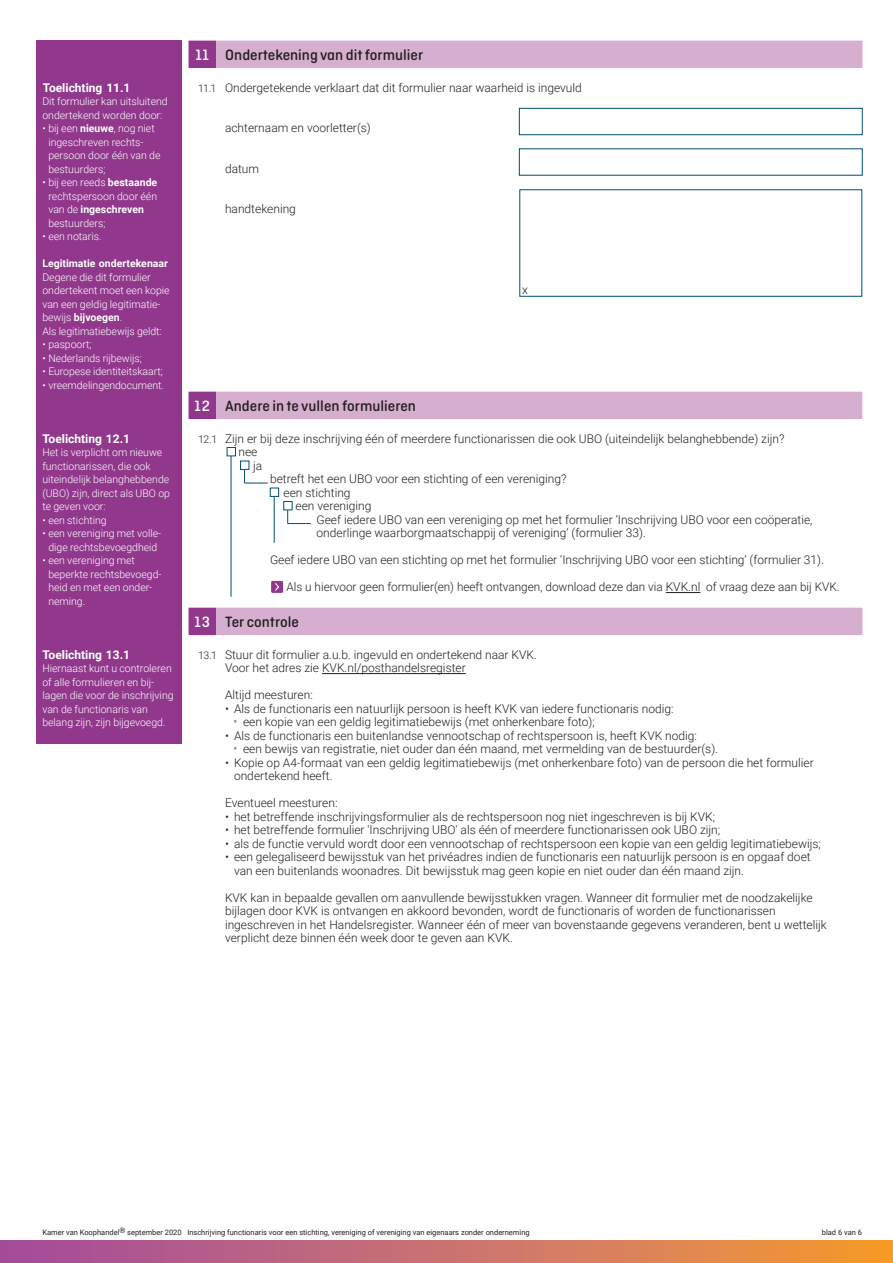
<style>
.page{position:relative;width:893px;height:1263px;background:#fff}
.page>*{position:absolute;margin:0;border:0;box-sizing:border-box;transform-origin:0 0}
.hoofdstuk_titel{font:500 15.75px "Ciutadella Rounded";color:#231f20}
.hoofdstuk_titel_numm{font:500 15.75px "Ciutadella Rounded";color:#fff}
.bullets_1{font:300 12px/13.5px "Roboto";color:#231f20}
.brood{font:300 12px/13.5px "Roboto";color:#231f20}
.ter_controle{font:300 12px/13.5px "Roboto";color:#231f20}
.selectievraag{font:300 12px "Roboto";color:#231f20}
.bullets_2{font:300 12px "Roboto";color:#231f20}
.toelichting_kopje{font:700 12px "Roboto";color:#fff}
.toelichting_brood{font:300 10.5px/13.5px "Roboto";color:#fff}
.toelichting_kopje-2{font:700 10.5px "Roboto";color:#fff}
.t1{font:7.5px "Roboto";color:#231f20}
.s1{font-size:10.5px}
.s2{font-weight:700}
</style>
<div class="page">
<div style="left:0;top:1240px;width:893px;height:23px;background:linear-gradient(to right,#a14ba4,#f49a34)"></div>
<div style="left:36px;top:40px;width:145px;height:704px;background:#91388c"></div>
<div style="left:519px;top:108px;width:343px;height:27px;background:#fff;border:1px solid #004e71"></div>
<div style="left:216px;top:41px;width:646px;height:27px;background:#d6aed0"></div>
<div style="left:216px;top:608px;width:646px;height:26px;background:#d6aed0"></div>
<div style="left:216px;top:608px;width:646px;height:27px;border:1px solid #d6aed0"></div>
<hr style="left:322px;top:673px;width:144px;height:1px;background:#231f20">
<div style="left:189px;top:41px;width:26px;height:27px;background:#91388c"></div>
<div style="left:189px;top:41px;width:27px;height:27px;border:1px solid #91388c"></div>
<div style="left:189px;top:608px;width:26px;height:26px;background:#91388c"></div>
<div style="left:189px;top:608px;width:27px;height:27px;border:1px solid #91388c"></div>
<div style="left:216px;top:392px;width:646px;height:26px;background:#d6aed0"></div>
<div style="left:216px;top:392px;width:646px;height:27px;border:1px solid #d6aed0"></div>
<hr style="left:666px;top:592px;width:34px;height:1px;background:#231f20">
<div style="left:189px;top:392px;width:26px;height:26px;background:#91388c"></div>
<div style="left:189px;top:392px;width:27px;height:27px;border:1px solid #91388c"></div>
<div style="left:271px;top:581px;width:12px;height:12px;background:#91388c;border-radius:2px"></div>
<svg style="left:275px;top:583px;width:5px;height:8px"></svg>
<svg style="left:244px;top:470px;width:24px;height:14px"></svg>
<hr style="left:231px;top:456px;width:1px;height:141px;background:#004e71">
<div style="left:227px;top:447px;width:9px;height:9px;background:#fff;border:1px solid #004e71"></div>
<div style="left:240px;top:461px;width:9px;height:9px;background:#fff;border:1px solid #004e71"></div>
<svg style="left:287px;top:510px;width:24px;height:14px"></svg>
<hr style="left:274px;top:497px;width:1px;height:46px;background:#004e71">
<div style="left:270px;top:488px;width:9px;height:9px;background:#fff;border:1px solid #004e71"></div>
<div style="left:283px;top:501px;width:9px;height:9px;background:#fff;border:1px solid #004e71"></div>
<h3 class="hoofdstuk_titel_numm" style="left:195px;top:46px;width:15px">11</h3>
<h3 class="hoofdstuk_titel" style="left:225px;top:46px;width:199px">Ondertekening van dit formulier</h3>
<p class="toelichting_kopje" style="left:43px;top:79px;width:89px">Toelichting 11.1</p>
<h4 class="selectievraag" style="left:198px;top:79px;width:385px"><span class="s1">11.1</span> Ondergetekende verklaart dat dit formulier naar waarheid is ingevuld</h4>
<p class="brood" style="left:225px;top:121px;width:147px">achternaam en voorletter(s)</p>
<p class="brood" style="left:225px;top:161px;width:36px">datum</p>
<p class="brood" style="left:225px;top:202px;width:72px">handtekening</p>
<p class="toelichting_brood" style="left:42px;top:94px;width:127px">Dit formulier kan uitsluitend ondertekend worden door:</p>
<p class="toelichting_brood" style="left:48px;top:121px;width:114px;text-indent:-6px">• bij een <span class="s2">nieuwe</span>, nog niet ingeschreven rechts&shy;persoon door één van de bestuurders;</p>
<p class="toelichting_brood" style="left:48px;top:175px;width:110px;text-indent:-6px">• bij een reeds <span class="s2">bestaande </span>rechtspersoon door één van de <span class="s2">ingeschreven </span>bestuurders;</p>
<p class="toelichting_brood" style="left:42px;top:229px;width:61px">• een notaris.</p>
<p class="toelichting_kopje-2" style="left:42px;top:256px;width:127px">Legitimatie ondertekenaar</p>
<p class="toelichting_brood" style="left:42px;top:270px;width:129px">Degene die dit formulier ondertekent moet een kopie van een geldig legitimatie&shy;bewijs <span class="s2">bijvoegen</span>.<br>Als legitimatiebewijs geldt:</p>
<p class="toelichting_brood" style="left:42px;top:337px;width:51px">• paspoort;</p>
<p class="toelichting_brood" style="left:42px;top:351px;width:101px">• Nederlands rijbewijs;</p>
<p class="toelichting_brood" style="left:42px;top:364px;width:122px">• Europese identiteitskaart;</p>
<p class="toelichting_brood" style="left:42px;top:378px;width:123px">• vreemdelingendocument.</p>
<p class="ter_controle" style="left:522px;top:283px;width:7px">x</p>
<p class="toelichting_kopje" style="left:42px;top:430px;width:89px">Toelichting 12.1</p>
<p class="toelichting_brood" style="left:42px;top:445px;width:129px">Het is verplicht om nieuwe functionarissen, die ook uiteindelijk belanghebbende (UBO) zijn, direct als UBO op te geven voor:</p>
<p class="toelichting_brood" style="left:42px;top:513px;width:66px">• een stichting</p>
<p class="toelichting_brood" style="left:42px;top:526px;width:120px;text-align:center">• een vereniging met volle&shy;dige rechtsbevoegdheid</p>
<p class="toelichting_brood" style="left:48px;top:553px;width:115px;text-indent:-6px">• een vereniging met beperkte rechtsbevoegd&shy;heid en met een onder&shy;neming.</p>
<h1 class="hoofdstuk_titel" style="left:225px;top:397px;width:192px">Andere in te vullen formulieren</h1>
<h4 class="selectievraag" style="left:198px;top:430px;width:588px"><span class="s1">12.1</span> Zijn er bij deze inschrijving één of meerdere functionarissen die ook UBO (uiteindelijk belanghebbende) zijn?</h4>
<p class="brood" style="left:238px;top:445px;width:20px">nee</p>
<p class="brood" style="left:253px;top:458px;width:11px">ja</p>
<p class="brood" style="left:270px;top:472px;width:298px">betreft het een UBO voor een stichting of een vereniging?</p>
<p class="brood" style="left:284px;top:485px;width:69px">een stichting</p>
<p class="brood" style="left:296px;top:499px;width:77px">een vereniging</p>
<p class="brood" style="left:316px;top:512px;width:498px">Geef iedere UBO van een vereniging op met het formulier ‘Inschrijving UBO voor een coöperatie, onderlinge waarborgmaatschappij of vereniging’ (formulier 33).</p>
<p class="brood" style="left:270px;top:553px;width:555px">Geef iedere UBO van een stichting op met het formulier ‘Inschrijving UBO voor een stichting’ (formulier 31).</p>
<p class="brood" style="left:287px;top:580px;width:555px">Als u hiervoor geen formulier(en) heeft ontvangen, download deze dan via KVK.nl of vraag deze aan bij KVK.</p>
<h3 class="hoofdstuk_titel_numm" style="left:194px;top:397px;width:17px">12</h3>
<h3 class="hoofdstuk_titel_numm" style="left:194px;top:613px;width:17px">13</h3>
<h3 class="hoofdstuk_titel" style="left:225px;top:613px;width:75px">Ter controle</h3>
<p class="toelichting_kopje" style="left:42px;top:646px;width:89px">Toelichting 13.1</p>
<h4 class="selectievraag" style="left:198px;top:646px;width:340px"><span class="s1">13.1</span> Stuur dit formulier a.u.b. ingevuld en ondertekend naar KVK.</h4>
<p class="brood" style="left:225px;top:661px;width:242px">Voor het adres zie KVK.nl/posthandelsregister</p>
<p class="brood" style="left:225px;top:688px;width:89px">Altijd meesturen:</p>
<p class="bullets_1" style="left:225px;top:701px;width:450px">• Als de functionaris een natuurlijk persoon is heeft KVK van iedere functionaris nodig:</p>
<p class="bullets_2" style="left:234px;top:713px;width:362px">⸰ een kopie van een geldig legitimatiebewijs (met onherkenbare foto);</p>
<p class="bullets_1" style="left:225px;top:728px;width:474px">• Als de functionaris een buitenlandse vennootschap of rechtspersoon is, heeft KVK nodig:</p>
<p class="bullets_2" style="left:234px;top:740px;width:486px">⸰ een bewijs van registratie, niet ouder dan één maand, met vermelding van de bestuurder(s).</p>
<p class="bullets_1" style="left:234px;top:755px;width:581px;text-indent:-9px">• Kopie op A4-formaat van een geldig legitimatiebewijs (met onherkenbare foto) van de persoon die het formulier ondertekend heeft.</p>
<p class="brood" style="left:225px;top:796px;width:114px">Eventueel meesturen:</p>
<p class="bullets_1" style="left:225px;top:809px;width:491px">• het betreffende inschrijvingsformulier als de rechtspersoon nog niet ingeschreven is bij KVK;</p>
<p class="bullets_1" style="left:225px;top:823px;width:497px">• het betreffende formulier 'Inschrijving UBO' als één of meerdere functionarissen ook UBO zijn;</p>
<p class="bullets_1" style="left:225px;top:836px;width:597px">• als de functie vervuld wordt door een vennootschap of rechtspersoon een kopie van een geldig legitimatiebewijs;</p>
<p class="bullets_1" style="left:234px;top:850px;width:578px;text-indent:-9px">• een gelegaliseerd bewijsstuk van het privéadres indien de functionaris een natuurlijk persoon is en opgaaf doet van een buitenlands woonadres. Dit bewijsstuk mag geen kopie en niet ouder dan één maand zijn.</p>
<p class="ter_controle" style="left:225px;top:890px;width:603px">KVK kan in bepaalde gevallen om aanvullende bewijsstukken vragen. Wanneer dit formulier met de noodzakelijke bijlagen door KVK is ontvangen en akkoord bevonden, wordt de functionaris of worden de functionarissen ingeschreven in het Handelsregister. Wanneer één of meer van bovenstaande gegevens veranderen, bent u wettelijk verplicht deze binnen één week door te geven aan KVK.</p>
<p class="toelichting_brood" style="left:42px;top:661px;width:133px">Hiernaast kunt u controleren of alle formulieren en bij&shy;lagen die voor de inschrijving van de functionaris van belang zijn, zijn bijgevoegd.</p>
<p class="t1" style="left:42px;top:1227px;width:489px">Kamer van Koophandel® september 2020 Inschrijving functionaris voor een stichting, vereniging of vereniging van eigenaars zonder onderneming</p>
<p class="t1" style="left:822px;top:1227px;width:42px">blad 6 van 6</p>
</div>
